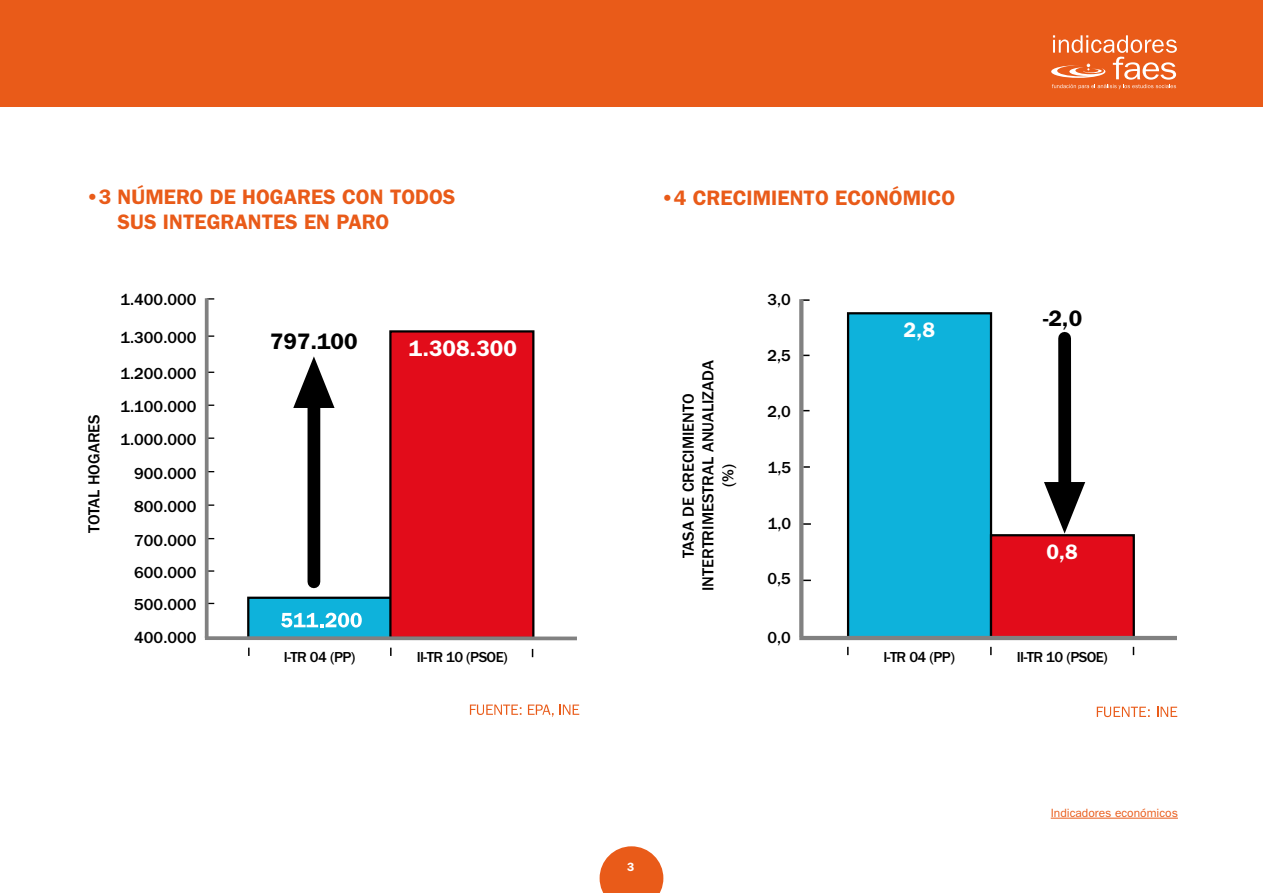
<style>
.page{position:relative;width:1263px;height:893px;background:#fff}
.page>*{position:absolute;margin:0;border:0;box-sizing:border-box;transform-origin:0 0}
.t1{font:600 22.5px "Franklin Gothic";color:#000}
.t2{font:600 22.5px "Franklin Gothic";color:#fff}
.t3{font:600 21px/25.2px "Franklin Gothic";color:#e95b19}
.t4{font:600 21px "Franklin Gothic";color:#fff}
.t5{font:500 16.5px/19.8px "Franklin Gothic";color:#000;text-align:center}
.t6{font:500 15px "Franklin Gothic";letter-spacing:-.04em;color:#000}
.t7{font:12px "Franklin Gothic";color:#e95b19}
.t8{font:600 12px "Franklin Gothic";color:#fff}
</style>
<div class="page">
<hr style="left:0;top:0;width:1px;height:107px;background:#e95b19">
<svg style="left:600px;top:846px;width:63px;height:47px;background:#ec743d"></svg>
<div style="left:0;top:0;width:1263px;height:106px;background:#e95b19"></div>
<svg style="left:1051px;top:35px;width:126px;height:54px"></svg>
<hr style="left:1051px;top:818px;width:127px;height:1px;background:#e95b19">
<svg style="left:1097px;top:707px;width:53px;height:10px"></svg>
<svg style="left:1157px;top:707px;width:20px;height:10px"></svg>
<svg style="left:847px;top:647px;width:2px;height:8px"></svg>
<svg style="left:990px;top:647px;width:2px;height:8px"></svg>
<div style="left:848px;top:313px;width:143px;height:324px;background:#0eb2db"></div>
<div style="left:847px;top:312px;width:145px;height:326px;border:2px solid #000"></div>
<div style="left:991px;top:535px;width:143px;height:102px;background:#e20c1a"></div>
<div style="left:990px;top:534px;width:145px;height:104px;border:2px solid #000"></div>
<svg style="left:803px;top:466px;width:7px;height:2px"></svg>
<hr style="left:799px;top:636px;width:378px;height:4px;background:#818181">
<svg style="left:803px;top:523px;width:8px;height:2px"></svg>
<svg style="left:803px;top:299px;width:6px;height:2px"></svg>
<div style="left:1058px;top:338px;width:13px;height:172px;background:#000"></div>
<svg style="left:1044px;top:482px;width:41px;height:52px"></svg>
<svg style="left:799px;top:299px;width:4px;height:337px"></svg>
<div style="left:248px;top:598px;width:143px;height:40px;background:#0eb2db"></div>
<div style="left:247px;top:597px;width:145px;height:42px;border:2px solid #000"></div>
<div style="left:390px;top:331px;width:143px;height:307px;background:#e20c1a"></div>
<div style="left:389px;top:330px;width:145px;height:309px;border:2px solid #000"></div>
<svg style="left:248px;top:648px;width:2px;height:8px"></svg>
<svg style="left:390px;top:648px;width:2px;height:8px"></svg>
<svg style="left:205px;top:636px;width:372px;height:4px"></svg>
<svg style="left:470px;top:704px;width:51px;height:11px"></svg>
<svg style="left:528px;top:704px;width:51px;height:13px"></svg>
<svg style="left:281px;top:613px;width:81px;height:14px"></svg>
<div style="left:307px;top:385px;width:13px;height:197px;background:#000"></div>
<svg style="left:293px;top:356px;width:42px;height:52px"></svg>
<svg style="left:205px;top:298px;width:4px;height:340px"></svg>
<p class="t3" style="left:118px;top:184px;width:339px;text-indent:-31px">•3 NÚMERO DE HOGARES CON TODOS<br>SUS INTEGRANTES EN PARO</p>
<p class="t5" style="left:84px;top:533px;width:120px;rotate:-90deg">TOTAL HOGARES</p>
<p class="t5" style="left:121px;top:290px;width:77px">1.400.000</p>
<p class="t5" style="left:121px;top:327px;width:77px">1.300.000</p>
<p class="t5" style="left:121px;top:364px;width:77px">1.200.000</p>
<p class="t5" style="left:121px;top:397px;width:77px">1.100.000</p>
<p class="t5" style="left:121px;top:429px;width:77px">1.000.000</p>
<p class="t5" style="left:134px;top:464px;width:64px">900.000</p>
<p class="t5" style="left:134px;top:497px;width:64px">800.000</p>
<p class="t5" style="left:134px;top:530px;width:64px">700.000</p>
<p class="t5" style="left:134px;top:562px;width:64px">600.000</p>
<p class="t5" style="left:134px;top:595px;width:64px">500.000</p>
<p class="t5" style="left:134px;top:628px;width:64px">400.000</p>
<h1 class="t1" style="left:270px;top:327px;width:89px">797.100</h1>
<h1 class="t2" style="left:409px;top:335px;width:109px">1.308.300</h1>
<p class="t6" style="left:284px;top:649px;width:73px">I-TR 04 (PP)</p>
<p class="t6" style="left:417px;top:649px;width:92px">II-TR 10 (PSOE)</p>
<p class="t3" style="left:661px;top:185px;width:295px">•4 CRECIMIENTO ECONÓMICO</p>
<p class="t5" style="left:679px;top:591px;width:232px;rotate:-90deg">TASA DE CRECIMIENTO<br>INTERTRIMESTRAL ANUALIZADA (%)</p>
<p class="t5" style="left:767px;top:290px;width:25px">3,0</p>
<p class="t5" style="left:767px;top:346px;width:25px">2,5</p>
<p class="t5" style="left:767px;top:401px;width:25px">2,0</p>
<p class="t5" style="left:768px;top:458px;width:25px">1,5</p>
<p class="t5" style="left:768px;top:513px;width:25px">1,0</p>
<p class="t5" style="left:767px;top:569px;width:25px">0,5</p>
<p class="t5" style="left:767px;top:627px;width:25px">0,0</p>
<p class="t4" style="left:903px;top:317px;width:33px">2,8</p>
<h1 class="t1" style="left:1043px;top:305px;width:41px">-2,0</h1>
<p class="t4" style="left:1046px;top:539px;width:33px">0,8</p>
<p class="t6" style="left:883px;top:648px;width:73px">I-TR 04 (PP)</p>
<p class="t6" style="left:1017px;top:648px;width:92px">II-TR 10 (PSOE)</p>
<p class="t8" style="left:627px;top:860px;width:9px">3</p>
<p class="t7" style="left:1051px;top:806px;width:129px">Indicadores económicos</p>
</div>
